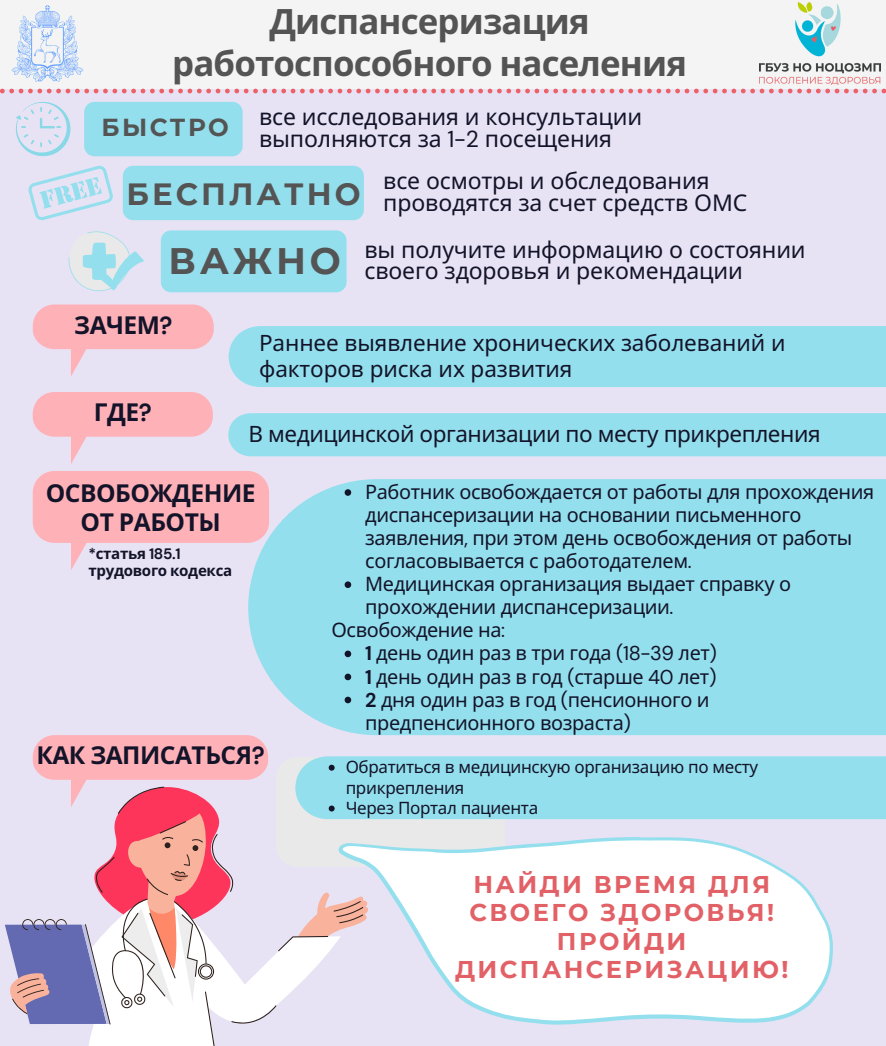
<style>
.page{position:relative;width:886px;height:1046px;background:#fff}
.page>*{position:absolute;margin:0;border:0;box-sizing:border-box;transform-origin:0 0}
.t1{font:700 36.75px "Montserrat";letter-spacing:.1em;color:#545454}
.t2{font:700 34.88px/41.2px "Noto Sans";letter-spacing:-.025em;color:#545454;text-align:center}
.t3{font:700 30.62px "Montserrat";letter-spacing:.1em;color:#545454}
.t4{font:700 24.62px/29.4px "Noto Sans";letter-spacing:-.02em;color:#131429;text-align:center}
.t5{font:700 24.5px "Montserrat";letter-spacing:.1em;color:#545454}
.t6{font:700 24.25px/28.5px "Montserrat";letter-spacing:.1em;color:#e26166}
.t7{font:23px/21.6px "Noto Sans";letter-spacing:-.005em;color:#131429}
.t8{font:22.5px/26.2px "Noto Sans";letter-spacing:-.005em;color:#131429}
.t9{font:19.88px/23px "Noto Sans";letter-spacing:-.02em;color:#131429}
.t10{font:17px/20.4px "Noto Sans";letter-spacing:-.02em;color:#131429}
.t11{font:700 15.12px/17.4px "Noto Sans";letter-spacing:-.02em;color:#131429}
.s1{font-family:"DM Sans"}
.s2{font-family:"DM Sans";font-weight:700}
</style>
<div class="page">
<div style="left:0;top:0;width:886px;height:1045px;background:#e8e3f4"></div>
<div style="left:0;top:0;width:886px;height:88px;background:#f4f4f4"></div>
<img style="left:760px;top:3px;width:121px;height:82px">
<svg style="left:0;top:89px;width:886px;height:4px"></svg>
<img style="left:11px;top:5px;width:73px;height:77px">
<div style="left:84px;top:102px;width:159px;height:54px;background:#94dfed;border-radius:10px"></div>
<div style="left:123px;top:166px;width:241px;height:54px;background:#94dfed;border-radius:10px"></div>
<div style="left:161px;top:230px;width:186px;height:62px;background:#94dfed;border-radius:10px"></div>
<div style="left:228px;top:413px;width:658px;height:43px;background:#94dfed"></div>
<svg style="left:33px;top:304px;width:181px;height:72px"></svg>
<svg style="left:33px;top:392px;width:180px;height:72px"></svg>
<div style="left:482px;top:756px;width:404px;height:63px;background:#94dfed"></div>
<div style="left:229px;top:326px;width:657px;height:61px;background:#94dfed"></div>
<svg style="left:33px;top:471px;width:231px;height:99px"></svg>
<div style="left:248px;top:479px;width:638px;height:256px;background:#94dfed"></div>
<svg style="left:482px;top:837px;width:351px;height:187px;fill:#fff"></svg>
<svg style="left:15px;top:102px;width:56px;height:54px"></svg>
<svg style="left:28px;top:166px;width:85px;height:54px"></svg>
<svg style="left:68px;top:231px;width:76px;height:61px"></svg>
<svg style="left:5px;top:735px;width:477px;height:310px"></svg>
<svg style="left:345px;top:489px;width:6px;height:6px"></svg>
<svg style="left:345px;top:581px;width:6px;height:7px"></svg>
<svg style="left:345px;top:650px;width:6px;height:7px"></svg>
<svg style="left:345px;top:673px;width:6px;height:7px"></svg>
<svg style="left:345px;top:696px;width:6px;height:7px"></svg>
<p class="t2" style="left:172px;top:0;width:516px">Диспансеризация работоспособного населения</p>
<p class="t7" style="left:259px;top:106px;width:385px">все исследования и консультации выполняются за <span class="s1">1-2</span> посещения</p>
<p class="t5" style="left:102px;top:112px;width:129px">БЫСТРО</p>
<p class="t7" style="left:383px;top:169px;width:366px">все осмотры и обследования проводятся за счет средств ОМС</p>
<p class="t7" style="left:364px;top:238px;width:443px">вы получите информацию о состоянии своего здоровья и рекомендации</p>
<p class="t3" style="left:126px;top:176px;width:236px">БЕСПЛАТНО</p>
<p class="t1" style="left:169px;top:238px;width:174px">ВАЖНО</p>
<p class="t4" style="left:74px;top:310px;width:100px">ЗАЧЕМ<span class="s1">?</span></p>
<p class="t4" style="left:94px;top:397px;width:59px">ГДЕ<span class="s1">?</span></p>
<p class="t8" style="left:259px;top:329px;width:528px">Раннее выявление хронических заболеваний и факторов риска их развития</p>
<p class="t8" style="left:248px;top:420px;width:574px">В медицинской организации по месту прикрепления</p>
<p class="t4" style="left:46px;top:477px;width:212px">ОСВОБОЖДЕНИЕ<br>ОТ РАБОТЫ</p>
<p class="t9" style="left:365px;top:480px;width:511px">Работник освобождается от работы для прохождения диспансеризации на основании письменного заявления<span class="s1">,</span> при этом день освобождения от работы согласовывается с работодателем<span class="s1">.</span></p>
<p class="t9" style="left:365px;top:572px;width:427px">Медицинская организация выдает справку о прохождении диспансеризации<span class="s1">.</span></p>
<p class="t9" style="left:365px;top:641px;width:353px"><span class="s2">1</span> день один раз в три года <span class="s1">(18-39</span> лет<span class="s1">)</span></p>
<p class="t9" style="left:365px;top:664px;width:353px"><span class="s2">1</span> день один раз в год <span class="s1">(</span>старше <span class="s1">40</span> лет<span class="s1">)</span></p>
<p class="t9" style="left:365px;top:687px;width:346px"><span class="s2">2</span> дня один раз в год <span class="s1">(</span>пенсионного и предпенсионного возраста<span class="s1">)</span></p>
<p class="t11" style="left:88px;top:544px;width:145px"><span class="s1">*</span>статья <span class="s1">185.1 </span>трудового кодекса</p>
<p class="t9" style="left:331px;top:618px;width:175px">Освобождение на<span class="s1">:</span></p>
<p class="t4" style="left:36px;top:739px;width:230px">КАК ЗАПИСАТЬСЯ<span class="s1">?</span></p>
<p class="t10" style="left:346px;top:756px;width:414px">Обратиться в медицинскую организацию по месту прикрепления</p>
<p class="t10" style="left:346px;top:797px;width:194px">Через Портал пациента</p>
<p class="t6" style="left:469px;top:869px;width:306px">НАЙДИ ВРЕМЯ ДЛЯ<br>СВОЕГО ЗДОРОВЬЯ!</p>
<p class="t6" style="left:455px;top:926px;width:335px;text-align:center">ПРОЙДИ<br>ДИСПАНСЕРИЗАЦИЮ!</p>
</div>
